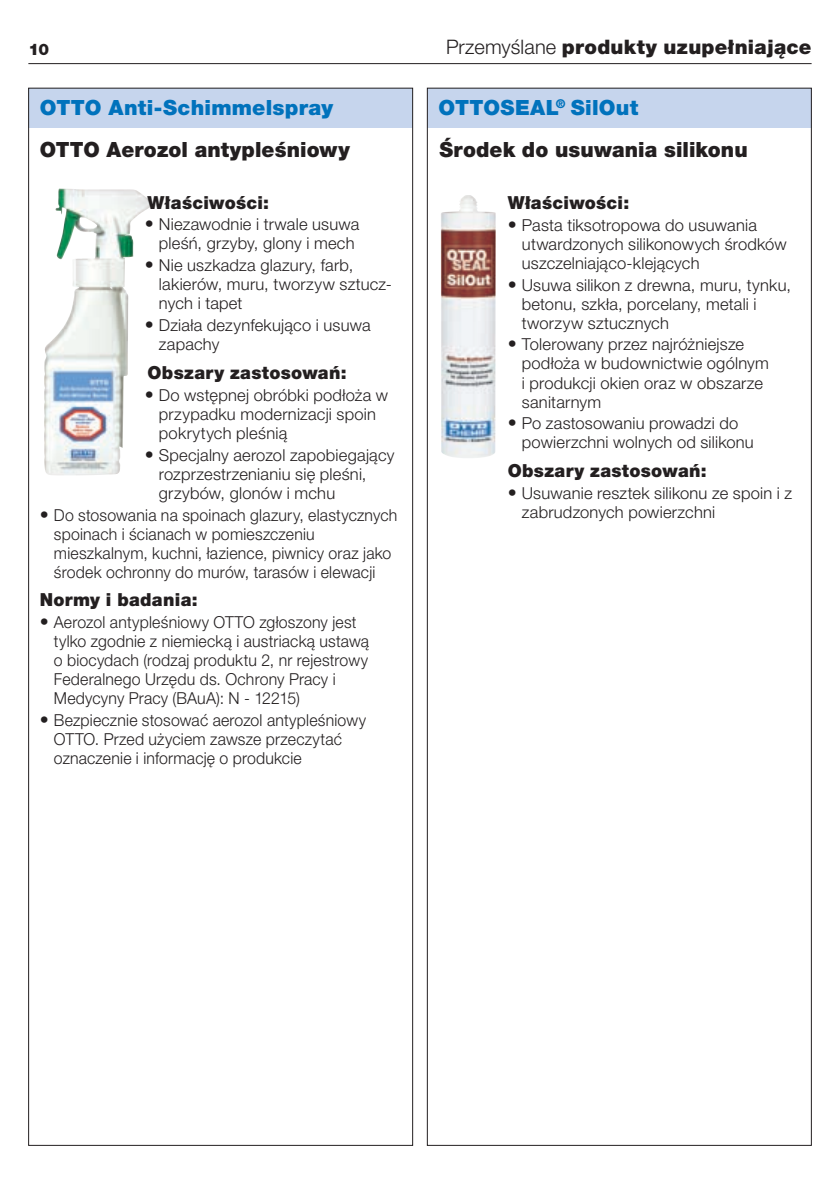
<style>
.page{position:relative;width:840px;height:1191px;background:#fff}
.page>*{position:absolute;margin:0;border:0;box-sizing:border-box;transform-origin:0 0}
.t1{font:900 21px "Helvetica Neue LT Pro";letter-spacing:.005em;color:#231f20}
.t2{font:900 21px "Helvetica Neue LT Pro";letter-spacing:.01em;color:#0072bc}
.t3{font:900 20px "Helvetica Neue LT Pro";letter-spacing:.015em;color:#231f20}
.t4{font:900 18px "Helvetica Neue LT Pro";letter-spacing:.015em;color:#231f20}
.t5{font:300 16.4px/19px "Helvetica Neue LT Pro";letter-spacing:.015em;color:#231f20}
.t6{font:300 16.4px/19px "Helvetica Neue LT Pro";letter-spacing:.015em;color:#231f20;scale:.96 1}
.t7{font:900 16px "Helvetica Neue LT Pro";color:#231f20}
.s1{font-weight:300}
.s2{font-weight:400;font-size:18px}
</style>
<div class="page">
<hr style="left:28px;top:63px;width:783px;height:1px;background:#231f20">
<img style="left:44px;top:198px;width:80px;height:277px">
<img style="left:440px;top:195px;width:55px;height:263px">
<div style="left:427px;top:88px;width:384px;height:40px;background:#c6d5ed"></div>
<div style="left:28px;top:88px;width:384px;height:40px;background:#c6d5ed"></div>
<p class="t7" style="left:28px;top:40px;width:22px">10</p>
<p class="t3" style="left:446px;top:35px;width:367px"><span class="s1">Przemyślane</span> produkty uzupełniające</p>
<p class="t2" style="left:40px;top:95px;width:295px">OTTO Anti-Schimmelspray</p>
<p class="t1" style="left:40px;top:137px;width:311px">OTTO Aerozol antypleśniowy</p>
<p class="t4" style="left:147px;top:191px;width:123px">Właściwości:</p>
<p class="t5" style="left:145px;top:215px;width:216px;text-align:center"><span class="s2">•</span> Niezawodnie i trwale usuwa pleśń, grzyby, glony i mech</p>
<p class="t5" style="left:159px;top:256px;width:234px;text-indent:-14px"><span class="s2">•</span> Nie uszkadza glazury, farb, lakierów, muru, tworzyw sztucz&shy;nych i tapet</p>
<p class="t5" style="left:159px;top:315px;width:213px;text-indent:-14px"><span class="s2">•</span> Działa dezynfekująco i usuwa zapachy</p>
<p class="t4" style="left:147px;top:362px;width:200px">Obszary zastosowań:</p>
<p class="t5" style="left:159px;top:385px;width:230px;text-indent:-14px"><span class="s2">•</span> Do wstępnej obróbki podłoża w przypadku modernizacji spoin pokrytych pleśnią</p>
<p class="t5" style="left:159px;top:445px;width:237px;text-indent:-14px"><span class="s2">•</span> Specjalny aerozol zapobiegający rozprzestrzenianiu się pleśni, grzybów, glonów i mchu</p>
<p class="t6" style="left:54px;top:505px;width:359px;text-indent:-14px"><span class="s2">•</span> Do stosowania na spoinach glazury, elastycznych spoinach i ścianach w pomieszczeniu mieszkalnym, kuchni, łazience, piwnicy oraz jako środek ochronny do murów, tarasów i elewacji</p>
<p class="t4" style="left:40px;top:589px;width:159px">Normy i badania:</p>
<p class="t6" style="left:54px;top:612px;width:329px;text-indent:-14px"><span class="s2">•</span> Aerozol antypleśniowy OTTO zgłoszony jest tylko zgodnie z niemiecką i austriacką ustawą o biocydach (rodzaj produktu 2, nr rejestrowy Federalnego Urzędu ds. Ochrony Pracy i Medycyny Pracy (BAuA): N - 12215)</p>
<p class="t6" style="left:54px;top:710px;width:326px;text-indent:-14px"><span class="s2">•</span> Bezpiecznie stosować aerozol antypleśniowy<br>OTTO. Przed użyciem zawsze przeczytać oznaczenie i informację o produkcie</p>
<p class="t2" style="left:438px;top:95px;width:201px">OTTOSEAL<sup>®</sup> SilOut</p>
<p class="t1" style="left:439px;top:137px;width:309px">Środek do usuwania silikonu</p>
<p class="t4" style="left:507px;top:192px;width:123px">Właściwości:</p>
<p class="t5" style="left:521px;top:215px;width:266px;text-indent:-14px"><span class="s2">•</span> Pasta tiksotropowa do usuwania utwardzonych silikonowych środków uszczelniająco-klejących</p>
<p class="t5" style="left:521px;top:275px;width:270px;text-indent:-14px"><span class="s2">•</span> Usuwa silikon z drewna, muru, tynku, betonu, szkła, porcelany, metali i tworzyw sztucznych</p>
<p class="t5" style="left:521px;top:335px;width:248px;text-indent:-14px"><span class="s2">•</span> Tolerowany przez najróżniejsze podłoża w budownictwie ogólnym i produkcji okien oraz w obszarze sanitarnym</p>
<p class="t5" style="left:521px;top:414px;width:233px;text-indent:-14px"><span class="s2">•</span> Po zastosowaniu prowadzi do powierzchni wolnych od silikonu</p>
<p class="t4" style="left:507px;top:460px;width:200px">Obszary zastosowań:</p>
<p class="t5" style="left:521px;top:483px;width:272px;text-indent:-14px"><span class="s2">•</span> Usuwanie resztek silikonu ze spoin i z zabrudzonych powierzchni</p>
</div>
